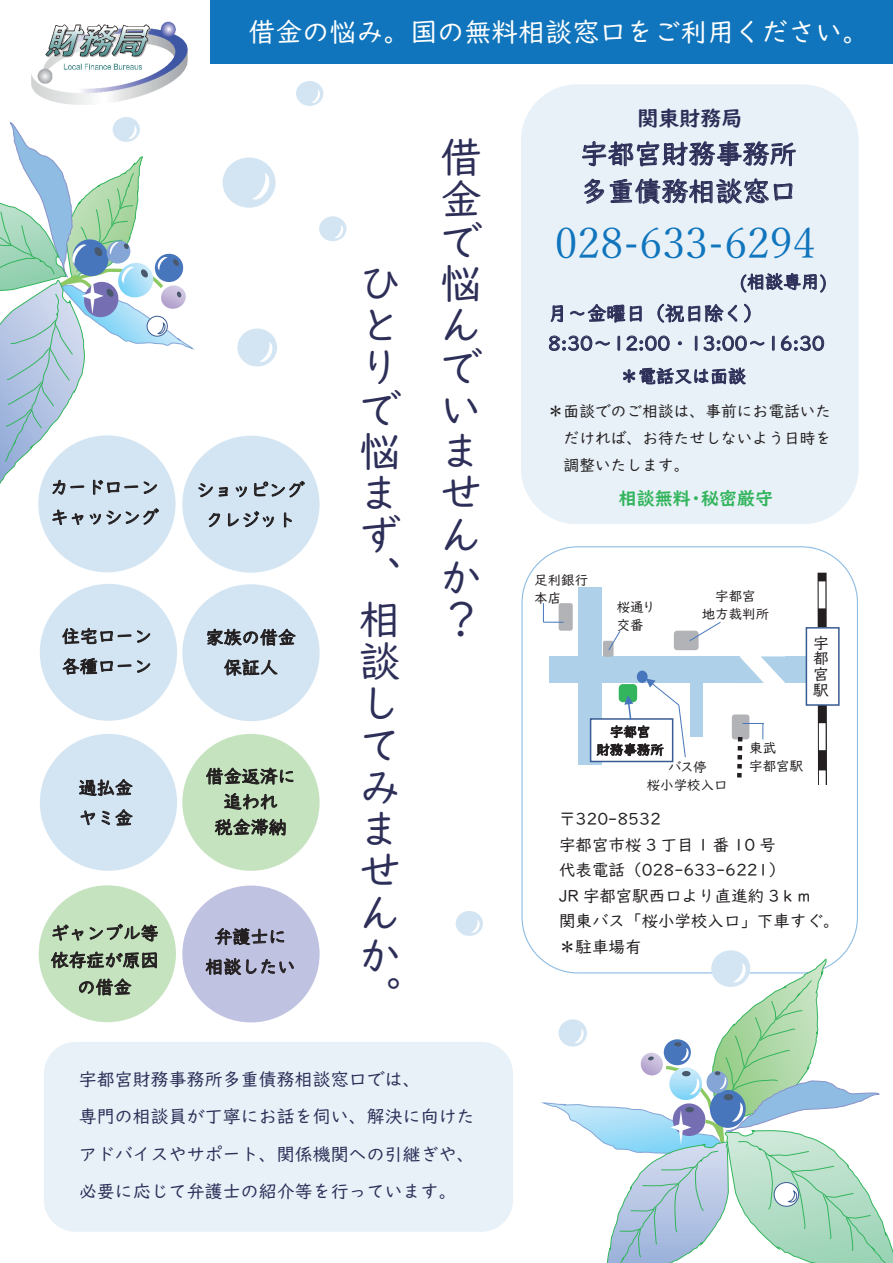
<style>
.page{position:relative;width:893px;height:1263px;background:#fff}
.page>*{position:absolute;margin:0;border:0;box-sizing:border-box;transform-origin:0 0}
.t1{font:42px/42px "UD Digi Kyokasho NP R";color:#2d2f58;text-align:justify}
.t2{font:42px "Yu Mincho";color:#1075bc}
.t3{font:27px "UD Digi Kyokasho NP R";color:#fff}
.t4{font:27px/37.5px "UD Digi Kyokasho NP R";color:#2d2f58}
.t5{font:21px "UD Digi Kyokasho NK B";color:#2d2f58}
.t6{font:19.5px/30px "UD Digi Kyokasho NP R";color:#2d2f58}
.t7{font:18px/37.5px "UD Digi Kyokasho NP R";color:#2d2f58}
.t8{font:18px/30px "UD Digi Kyokasho NP R";color:#231f20;text-align:center}
.t9{font:18px "UD Digi Kyokasho NK B";color:#33b55d}
.t10{font:16.5px/25.5px "UD Digi Kyokasho NP R";color:#231f20}
.t11{font:15.75px/27px "UD Digi Kyokasho NP R";color:#231f20;text-align:justify}
.t12{font:15.75px/15.8px "UD Digi Kyokasho NK R";color:#231f20;text-align:justify}
.t13{font:13.5px/18px "UD Digi Kyokasho NK R";color:#231f20;text-align:center}
</style>
<div class="page">
<svg style="left:817px;top:573px;width:10px;height:212px"></svg>
<svg style="left:819px;top:581px;width:7px;height:204px"></svg>
<div style="left:549px;top:656px;width:191px;height:27px;background:#afd0e9"></div>
<div style="left:785px;top:656px;width:25px;height:27px;background:#afd0e9"></div>
<svg style="left:740px;top:656px;width:45px;height:27px"></svg>
<div style="left:690px;top:683px;width:13px;height:54px;background:#afd0e9"></div>
<div style="left:578px;top:587px;width:24px;height:178px;background:#afd0e9"></div>
<div style="left:603px;top:641px;width:11px;height:16px;background:#b2b3b7;border-radius:2px"></div>
<div style="left:732px;top:714px;width:17px;height:25px;background:#b2b3b7;border-radius:3px"></div>
<div style="left:674px;top:631px;width:25px;height:19px;background:#b2b3b7;border-radius:3px"></div>
<div style="left:619px;top:684px;width:18px;height:18px;background:#33b55d;border:3px solid #33b55d;border-radius:2px"></div>
<div style="left:559px;top:603px;width:14px;height:28px;background:#b2b3b7;border-radius:2px"></div>
<div style="left:38px;top:435px;width:138px;height:137px;background:#d3e5f3;border-radius:50%"></div>
<div style="left:591px;top:719px;width:82px;height:42px;background:#fff"></div>
<div style="left:590px;top:718px;width:83px;height:44px;border:2px solid #395b93"></div>
<div style="left:44px;top:1042px;width:469px;height:190px;background:#e8f1f8;border-radius:32px"></div>
<div style="left:210px;top:0;width:683px;height:64px;background:#1075bc"></div>
<img style="left:31px;top:21px;width:157px;height:84px">
<div style="left:521px;top:84px;width:338px;height:440px;background:#e8f1f8"></div>
<div style="left:182px;top:436px;width:138px;height:137px;background:#d3e5f3;border-radius:50%"></div>
<div style="left:40px;top:584px;width:137px;height:137px;background:#d3e5f3;border-radius:50%"></div>
<div style="left:40px;top:734px;width:137px;height:137px;background:#d3e5f3;border-radius:50%"></div>
<div style="left:39px;top:885px;width:137px;height:137px;background:#c6e3c0;border-radius:50%"></div>
<div style="left:182px;top:584px;width:138px;height:137px;background:#d3e5f3;border-radius:50%"></div>
<div style="left:182px;top:734px;width:138px;height:137px;background:#c6e3c0;border-radius:50%"></div>
<div style="left:182px;top:885px;width:138px;height:137px;background:#c0c2e1;border-radius:50%"></div>
<div style="left:296px;top:81px;width:27px;height:25px;background:#d3e5f3;border-radius:50%"></div>
<svg style="left:312px;top:90px;width:8px;height:14px"></svg>
<div style="left:223px;top:158px;width:53px;height:50px;background:#d3e5f3;border-radius:50%"></div>
<svg style="left:252px;top:173px;width:19px;height:28px"></svg>
<div style="left:237px;top:329px;width:40px;height:37px;background:#d3e5f3;border-radius:50%"></div>
<svg style="left:260px;top:342px;width:14px;height:21px"></svg>
<div style="left:319px;top:216px;width:27px;height:25px;background:#d3e5f3;border-radius:50%"></div>
<svg style="left:335px;top:225px;width:9px;height:14px"></svg>
<div style="left:113px;top:117px;width:27px;height:25px;background:#d3e5f3;border-radius:50%"></div>
<svg style="left:0;top:122px;width:195px;height:411px"></svg>
<div style="left:806px;top:628px;width:33px;height:77px;background:#fff"></div>
<div style="left:806px;top:627px;width:34px;height:79px;border:2px solid #395b93"></div>
<div style="left:637px;top:671px;width:11px;height:12px;background:#4776bc;border-radius:50%"></div>
<svg style="left:543px;top:603px;width:21px;height:20px"></svg>
<svg style="left:608px;top:631px;width:13px;height:20px"></svg>
<svg style="left:689px;top:622px;width:32px;height:20px"></svg>
<svg style="left:735px;top:723px;width:29px;height:55px"></svg>
<svg style="left:624px;top:695px;width:9px;height:26px"></svg>
<svg style="left:646px;top:678px;width:40px;height:80px"></svg>
<div style="left:456px;top:911px;width:27px;height:25px;background:#d3e5f3;border-radius:50%"></div>
<svg style="left:471px;top:920px;width:9px;height:14px"></svg>
<div style="left:711px;top:950px;width:39px;height:37px;background:#d3e5f3;border-radius:50%"></div>
<svg style="left:540px;top:958px;width:353px;height:305px"></svg>
<h2 class="t3" style="left:248px;top:17px;width:622px">借金の悩み。国の無料相談窓口をご利用ください。</h2>
<p class="t8" style="left:51px;top:473px;width:109px;text-align:left">カードローンキャッシング</p>
<p class="t8" style="left:196px;top:475px;width:109px">ショッピングクレジット</p>
<p class="t8" style="left:62px;top:621px;width:91px;text-align:left">住宅ローン各種ローン</p>
<p class="t8" style="left:206px;top:622px;width:91px">家族の借金保証人</p>
<p class="t8" style="left:79px;top:773px;width:55px;text-align:left">過払金ヤミ金</p>
<p class="t8" style="left:206px;top:764px;width:91px;line-height:25.5px">借金返済に追われ<br>税金滞納</p>
<p class="t8" style="left:51px;top:920px;width:109px;line-height:27px">ギャンブル等依存症が原因の借金</p>
<p class="t8" style="left:205px;top:922px;width:91px">弁護士に相談したい</p>
<h1 class="t1" style="left:359px;top:263px;width:44px">ひとりで悩まず、相談してみませんか。</h1>
<h1 class="t1" style="left:440px;top:137px;width:44px">借金で悩んでいませんか？</h1>
<p class="t7" style="left:79px;top:1060px;width:398px">宇都宮財務事務所多重債務相談窓口では、<br>専門の相談員が丁寧にお話を伺い、解決に向けたアドバイスやサポート、関係機関への引継ぎや、必要に応じて弁護士の紹介等を行っています。</p>
<p class="t5" style="left:638px;top:106px;width:106px">関東財務局</p>
<h2 class="t4" style="left:581px;top:135px;width:218px">宇都宮財務事務所多重債務相談窓口</h2>
<h1 class="t2" style="left:555px;top:205px;width:262px">028-633-6294</h1>
<p class="t7" style="left:739px;top:263px;width:90px">(相談専用)</p>
<p class="t6" style="left:548px;top:298px;width:278px">月～金曜日（祝日除く）<br>8:30～12:00・13:00～16:30</p>
<p class="t7" style="left:620px;top:357px;width:127px">＊電話又は面談</p>
<p class="t11" style="left:564px;top:398px;width:269px;text-indent:-16px">＊面談でのご相談は、事前にお電話いただければ、お待たせしないよう日時を調整いたします。</p>
<p class="t9" style="left:619px;top:488px;width:156px">相談無料・秘密厳守</p>
<p class="t13" style="left:534px;top:571px;width:55px;text-align:left">足利銀行本店</p>
<p class="t13" style="left:617px;top:598px;width:38px;text-align:left">桜通り交番</p>
<p class="t13" style="left:702px;top:587px;width:69px">宇都宮<br>地方裁判所</p>
<p class="t12" style="left:813px;top:635px;width:17px">宇都宮駅</p>
<p class="t13" style="left:596px;top:723px;width:69px">宇都宮<br>財務事務所</p>
<p class="t13" style="left:749px;top:739px;width:29px">東武</p>
<p class="t13" style="left:668px;top:758px;width:40px">バス停</p>
<p class="t13" style="left:749px;top:757px;width:56px">宇都宮駅</p>
<p class="t13" style="left:647px;top:776px;width:82px">桜小学校入口</p>
<p class="t10" style="left:559px;top:806px;width:282px">〒320-8532<br>宇都宮市桜 3 丁目 1 番 10 号<br>代表電話（028-633-6221）<br>JR 宇都宮駅西口より直進約 3ｋｍ<br>関東バス「桜小学校入口」下車すぐ。＊駐車場有</p>
</div>
